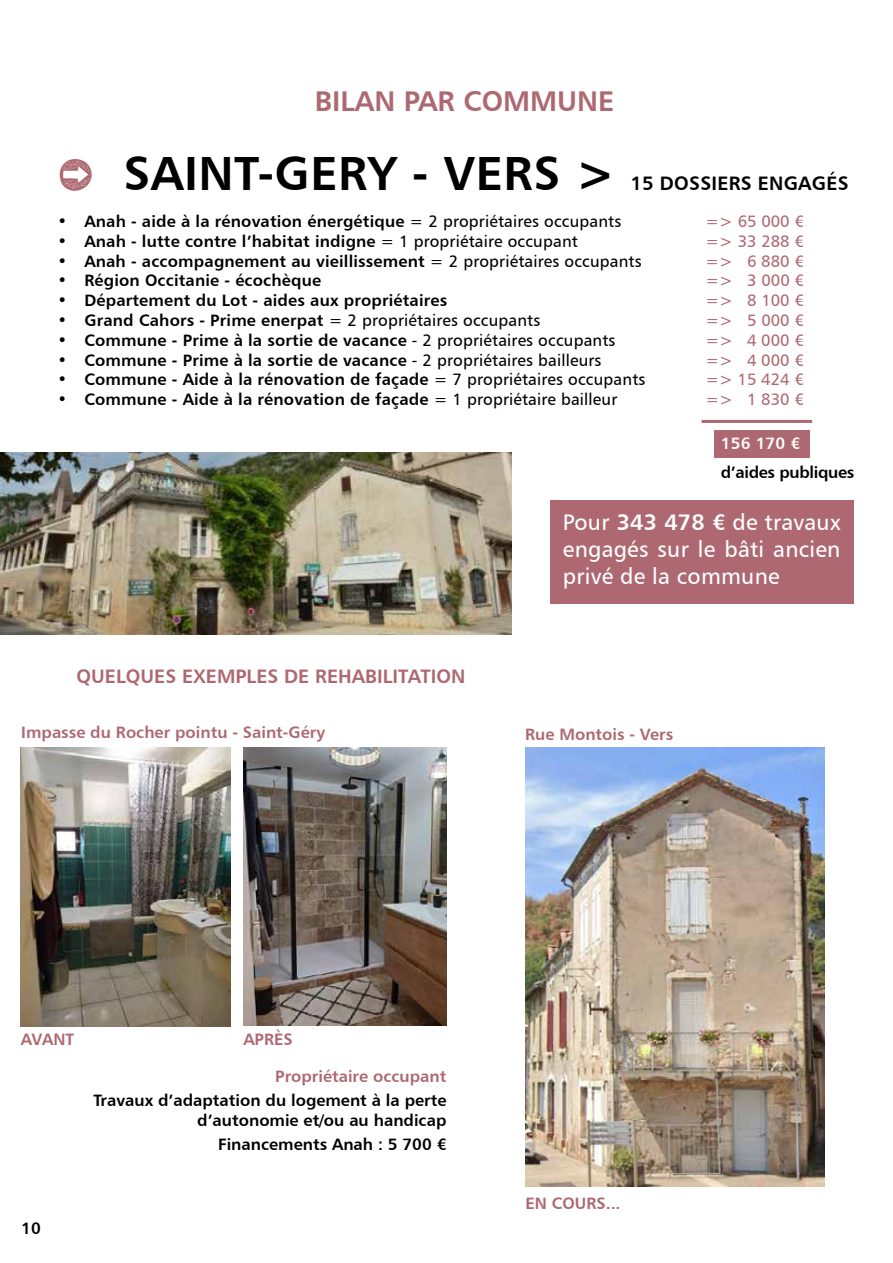
<style>
.page{position:relative;width:893px;height:1263px;background:#fff}
.page>*{position:absolute;margin:0;border:0;box-sizing:border-box;transform-origin:0 0}
.t1{font:48px "Humanist 777 BT Bold B";letter-spacing:.01em;color:#000}
.t2{font:28.5px "Humanist 777 BT Bold B";color:#ad6871}
.t3{font:22.5px/27px "Humanist 777 BT Roman B";letter-spacing:.01em;color:#fff;text-align:justify}
.t4{font:19.5px "Humanist 777 BT Bold B";color:#ad6871}
.t5{font:19.5px "Humanist 777 BT Bold B";letter-spacing:.01em;color:#000}
.t6{font:16.5px/19.8px "Humanist 777 BT Bold B";letter-spacing:.01em;color:#000;text-align:right}
.t7{font:16.5px "Humanist 777 BT Bold B";color:#ad6871}
.t8{font:16.5px "Humanist 777 BT Roman B";color:#ad6871}
.t9{font:16.5px "Humanist 777 BT Bold B";letter-spacing:-.02em;color:#000}
.t10{font:16.5px "Humanist 777 BT Bold B";letter-spacing:.01em;color:#fff}
.s1{font-family:"KG Arrows";color:#ad6871}
.s2{font-family:"Humanist 777 BT Roman B"}
.s3{font-family:"Humanist 777 BT Bold B"}
</style>
<div class="page">
<div style="left:550px;top:500px;width:303px;height:104px;background:#ad6871"></div>
<div style="left:714px;top:430px;width:96px;height:28px;background:#ad6871"></div>
<hr style="left:702px;top:420px;width:110px;height:3px;background:#ad6871">
<img style="left:0;top:453px;width:511px;height:181px">
<img style="left:21px;top:748px;width:209px;height:278px">
<img style="left:243px;top:748px;width:203px;height:277px">
<img style="left:526px;top:748px;width:299px;height:438px">
<h2 class="t2" style="left:315px;top:83px;width:301px">BILAN PAR COMMUNE</h2>
<h1 class="t1" style="left:57px;top:143px;width:559px"><span class="s1">Z</span> SAINT-GERY - VERS &gt;</h1>
<p class="t5" style="left:630px;top:171px;width:220px">15 DOSSIERS ENGAGÉS</p>
<p class="t6" style="left:57px;top:211px;width:565px">• Anah - aide à la rénovation énergétique <span class="s2">= 2 propriétaires occupants</span></p>
<p class="t8" style="left:705px;top:211px;width:100px">=&gt; 65 000 €</p>
<p class="t6" style="left:57px;top:231px;width:522px">• Anah - lutte contre l’habitat indigne <span class="s2">= 1 propriétaire occupant</span></p>
<p class="t8" style="left:705px;top:231px;width:100px">=&gt; 33 288 €</p>
<p class="t6" style="left:57px;top:251px;width:586px">• Anah - accompagnement au vieillissement <span class="s2">= 2 propriétaires occupants</span></p>
<p class="t8" style="left:705px;top:251px;width:100px">=&gt; 6 880 €</p>
<p class="t6" style="left:57px;top:270px;width:266px">• Région Occitanie - écochèque</p>
<p class="t8" style="left:705px;top:270px;width:100px">=&gt; 3 000 €</p>
<p class="t6" style="left:57px;top:290px;width:391px">• Département du Lot - aides aux propriétaires</p>
<p class="t8" style="left:705px;top:290px;width:100px">=&gt; 8 100 €</p>
<p class="t6" style="left:57px;top:310px;width:485px">• Grand Cahors - Prime enerpat <span class="s2">= 2 propriétaires occupants</span></p>
<p class="t8" style="left:705px;top:310px;width:100px">=&gt; 5 000 €</p>
<p class="t6" style="left:57px;top:330px;width:560px">• Commune - Prime à la sortie de vacance <span class="s2">- 2 propriétaires occupants</span></p>
<p class="t8" style="left:705px;top:330px;width:100px">=&gt; 4 000 €</p>
<p class="t6" style="left:57px;top:350px;width:546px">• Commune - Prime à la sortie de vacance <span class="s2">- 2 propriétaires bailleurs</span></p>
<p class="t8" style="left:705px;top:350px;width:100px">=&gt; 4 000 €</p>
<p class="t6" style="left:57px;top:369px;width:590px">• Commune - Aide à la rénovation de façade <span class="s2">= 7 propriétaires occupants</span></p>
<p class="t8" style="left:705px;top:369px;width:100px">=&gt; 15 424 €</p>
<p class="t6" style="left:57px;top:389px;width:561px">• Commune - Aide à la rénovation de façade <span class="s2">= 1 propriétaire bailleur</span></p>
<p class="t8" style="left:705px;top:389px;width:100px">=&gt; 1 830 €</p>
<p class="t10" style="left:721px;top:433px;width:81px">156 170 €</p>
<p class="t9" style="left:721px;top:461px;width:135px">d’aides publiques</p>
<p class="t4" style="left:77px;top:664px;width:390px">QUELQUES EXEMPLES DE REHABILITATION</p>
<h3 class="t3" style="left:563px;top:508px;width:279px">Pour <span class="s3">343 478 €</span> de travaux engagés sur le bâti ancien privé de la commune</h3>
<p class="t7" style="left:21px;top:721px;width:305px">Impasse du Rocher pointu - Saint-Géry</p>
<p class="t7" style="left:525px;top:723px;width:150px">Rue Montois - Vers</p>
<p class="t7" style="left:21px;top:1029px;width:55px">AVANT</p>
<p class="t7" style="left:243px;top:1028px;width:51px">APRÈS</p>
<p class="t7" style="left:275px;top:1066px;width:173px">Propriétaire occupant</p>
<p class="t6" style="left:93px;top:1090px;width:355px">Travaux d’adaptation du logement à la perte d’autonomie et/ou au handicap</p>
<p class="t6" style="left:218px;top:1134px;width:230px">Financements Anah : 5 700 €</p>
<p class="t6" style="left:21px;top:1218px;width:21px">10</p>
<p class="t7" style="left:526px;top:1192px;width:96px">EN COURS...</p>
</div>
